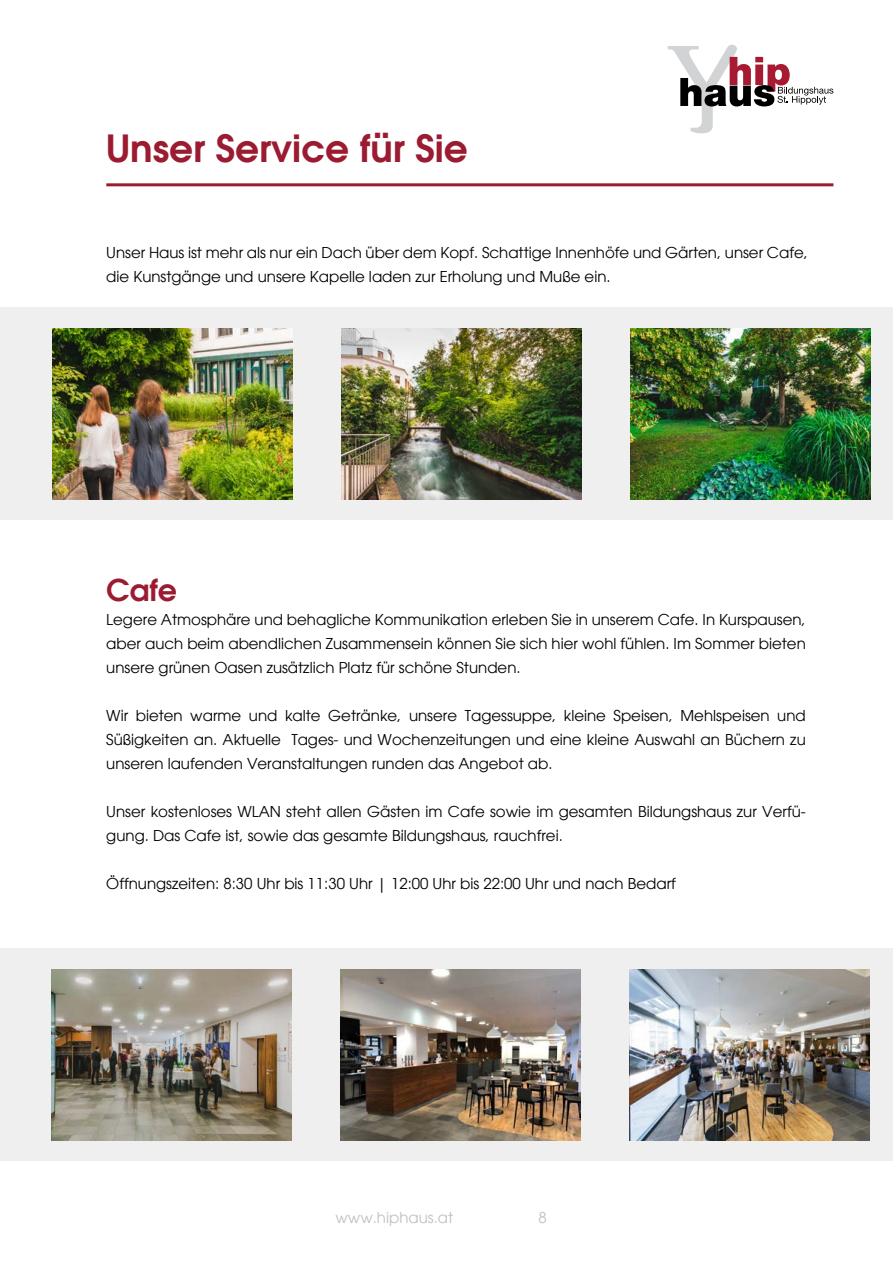
<style>
.page{position:relative;width:893px;height:1263px;background:#fff}
.page>*{position:absolute;margin:0;border:0;box-sizing:border-box;transform-origin:0 0}
.Überschrift_25_mit_U{font:600 37.5px "Avant Garde";color:#9b1b31}
.Überschrift_rot_20_p{font:600 30px "Avant Garde";color:#9b1b31}
.Fließtext{font:15px/24px "Avant Garde";color:#000}
.t1{font:15px "Avant Garde";color:#bec0c2}
</style>
<div class="page">
<svg style="left:668px;top:45px;width:165px;height:88px"></svg>
<hr style="left:106px;top:183px;width:727px;height:3px;background:#9b1b31">
<div style="left:0;top:948px;width:893px;height:213px;background:#efeff0"></div>
<img style="left:51px;top:969px;width:240px;height:172px">
<img style="left:340px;top:969px;width:240px;height:172px">
<img style="left:629px;top:969px;width:240px;height:172px">
<div style="left:0;top:307px;width:893px;height:213px;background:#efeff0"></div>
<img style="left:52px;top:328px;width:240px;height:171px">
<img style="left:341px;top:328px;width:240px;height:172px">
<img style="left:630px;top:328px;width:240px;height:172px">
<p class="Überschrift_25_mit_U" style="left:106px;top:123px;width:363px">Unser Service für Sie</p>
<p class="Fließtext" style="left:106px;top:241px;width:703px">Unser Haus ist mehr als nur ein Dach über dem Kopf. Schattige Innenhöfe und Gärten, unser Cafe, die Kunstgänge und unsere Kapelle laden zur Erholung und Muße ein.</p>
<p class="Überschrift_rot_20_p" style="left:106px;top:570px;width:72px">Cafe</p>
<p class="Fließtext" style="left:106px;top:607px;width:701px;text-align:justify">Legere Atmosphäre und behagliche Kommunikation erleben Sie in unserem Cafe. In Kurspausen, aber auch beim abendlichen Zusammensein können Sie sich hier wohl fühlen. Im Sommer bieten unsere grünen Oasen zusätzlich Platz für schöne Stunden.</p>
<p class="Fließtext" style="left:106px;top:703px;width:701px;text-align:justify">Wir bieten warme und kalte Getränke, unsere Tagessuppe, kleine Speisen, Mehlspeisen und Süßigkeiten an. Aktuelle Tages- und Wochenzeitungen und eine kleine Auswahl an Büchern zu unseren laufenden Veranstaltungen runden das Angebot ab.</p>
<p class="Fließtext" style="left:106px;top:799px;width:701px">Unser kostenloses WLAN steht allen Gästen im Cafe sowie im gesamten Bildungshaus zur Verfü&shy;gung. Das Cafe ist, sowie das gesamte Bildungshaus, rauchfrei.</p>
<p class="Fließtext" style="left:106px;top:871px;width:571px">Öffnungszeiten: 8:30 Uhr bis 11:30 Uhr | 12:00 Uhr bis 22:00 Uhr und nach Bedarf</p>
<p class="t1" style="left:335px;top:1209px;width:119px">www.hiphaus.at</p>
<p class="t1" style="left:538px;top:1209px;width:10px">8</p>
</div>
